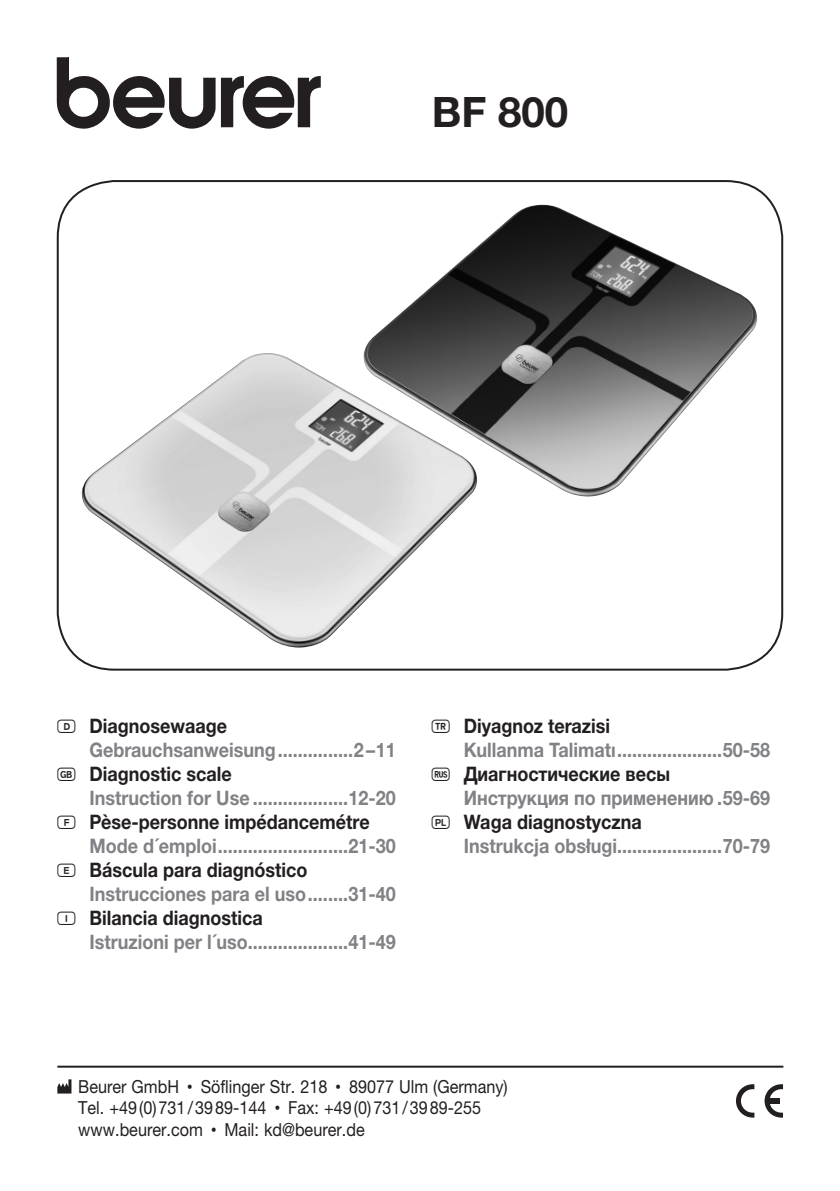
<style>
.page{position:relative;width:840px;height:1191px;background:#fff}
.page>*{position:absolute;margin:0;border:0;box-sizing:border-box;transform-origin:0 0}
.t1{font:700 42px "Helvetica Neue LT Pro";color:#231f20}
.t2{font:700 20px "Helvetica Neue LTW1 G";color:#808285;scale:.9 1}
.t3{font:700 20px "Helvetica Neue LTW1 G";color:#231f20;scale:.9 1}
.t4{font:18px/21.6px "Helvetica Neue LT Pro";color:#231f20;scale:.9 1}
.s1{font-family:"Laend Beurer 2012"}
.s2{font-size:12px}
</style>
<div class="page">
<svg style="left:57px;top:57px;width:158px;height:72px"></svg>
<svg style="left:221px;top:76px;width:99px;height:53px"></svg>
<svg style="left:764px;top:1084px;width:18px;height:33px"></svg>
<div style="left:768px;top:1098px;width:11px;height:5px;background:#231f20"></div>
<svg style="left:736px;top:1084px;width:18px;height:33px"></svg>
<hr style="left:57px;top:1065px;width:726px;height:2px;background:#231f20">
<svg style="left:57px;top:1079px;width:14px;height:14px"></svg>
<img style="left:364px;top:205px;width:392px;height:291px">
<img style="left:81px;top:353px;width:396px;height:294px">
<h1 class="t1" style="left:431px;top:86px;width:138px">BF 800</h1>
<p class="t3" style="left:57px;top:713px;width:190px"><span class="s1">D</span> Diagnosewaage</p>
<p class="t2" style="left:89px;top:737px;width:342px">Gebrauchsanweisung...............2–11</p>
<p class="t3" style="left:57px;top:761px;width:195px"><span class="s1">G</span> Diagnostic scale</p>
<p class="t2" style="left:89px;top:785px;width:342px">Instruction for Use ...................12-20</p>
<p class="t3" style="left:57px;top:809px;width:348px"><span class="s1">F</span> Pèse-personne impédancemétre</p>
<p class="t2" style="left:89px;top:833px;width:342px">Mode d´emploi..........................21-30</p>
<p class="t3" style="left:57px;top:857px;width:279px"><span class="s1">E</span> Báscula para diagnóstico</p>
<p class="t2" style="left:89px;top:881px;width:342px">Instrucciones para el uso........31-40</p>
<p class="t3" style="left:57px;top:905px;width:230px"><span class="s1">I</span> Bilancia diagnostica</p>
<p class="t2" style="left:89px;top:929px;width:342px">Istruzioni per l´uso....................41-49</p>
<p class="t3" style="left:431px;top:713px;width:200px"><span class="s1">T</span> Diyagnoz terazisi</p>
<p class="t2" style="left:463px;top:737px;width:341px">Kullanma Talimatı.....................50-58</p>
<p class="t3" style="left:431px;top:761px;width:266px"><span class="s1">r</span> Диагностические весы</p>
<p class="t2" style="left:463px;top:785px;width:341px">Инструкция по применению .59-69</p>
<p class="t3" style="left:431px;top:809px;width:235px"><span class="s1">Q</span> Waga diagnostyczna</p>
<p class="t2" style="left:463px;top:833px;width:341px">Instrukcja obsługi.....................70-79</p>
<p class="t4" style="left:78px;top:1075px;width:478px">Beurer GmbH <span class="s2">•</span> Söflinger Str. 218 <span class="s2">•</span> 89077 Ulm (Germany)<br>Tel. +49(0)731/3989-144 <span class="s2">•</span> Fax: +49(0)731/3989-255 www.beurer.com <span class="s2">•</span> Mail: kd@beurer.de</p>
</div>
